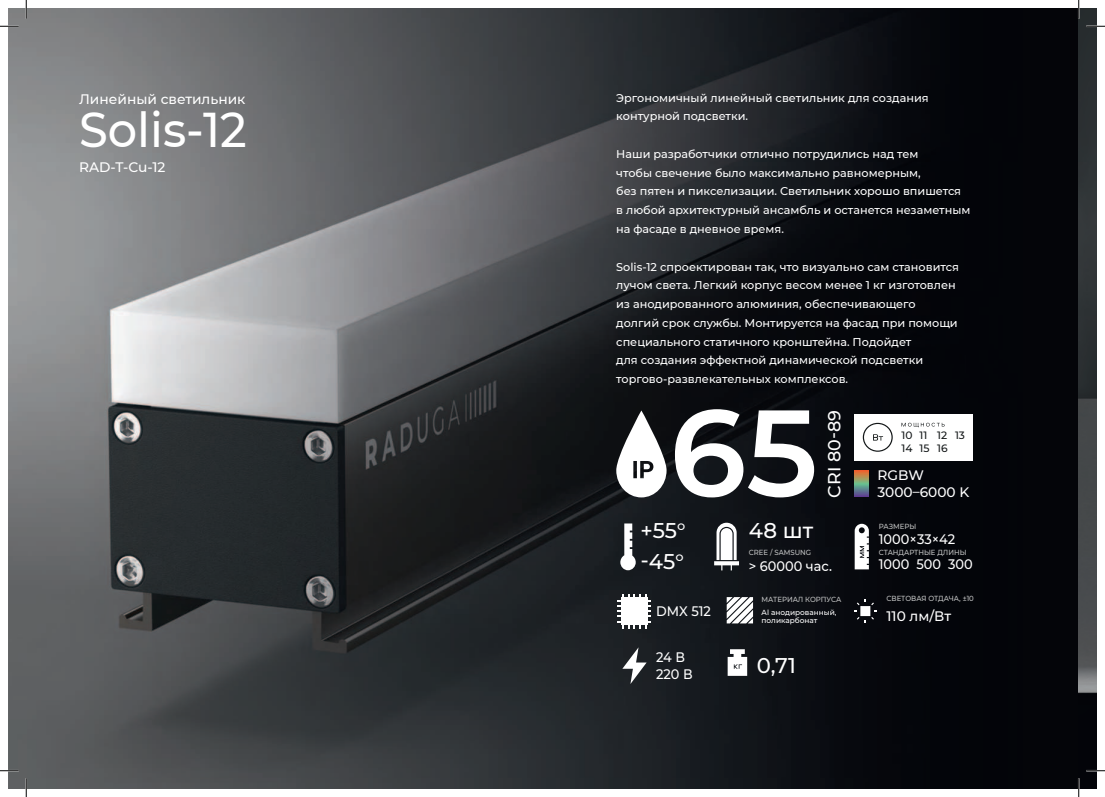
<style>
.page{position:relative;width:1105px;height:797px;background:#fff}
.page>*{position:absolute;margin:0;border:0;box-sizing:border-box;transform-origin:0 0}
.t1{font:600 122.5px "Montserrat";color:#fff}
.t2{font:500 48.75px "Montserrat";color:#fff;scale:.95 1}
.t3{font:500 21.25px/30.4px "Montserrat";color:#fff}
.t4{font:500 17.5px "Montserrat";color:#fff}
.t5{font:500 13.75px "Montserrat";color:#fff}
.t6{font:500 13.75px/17.5px "Montserrat";color:#fff;scale:.94 1}
.t7{font:500 11.25px/18.8px "Montserrat";color:#fff}
.t8{font:500 10.62px/12.8px "Montserrat";color:#121617}
.t9{font:500 7.38px "Montserrat";color:#c2c3c3;scale:.94 1}
.t10{font:500 7.38px/8.9px "Montserrat";color:#fff}
</style>
<div class="page">
<img style="left:9px;top:9px;width:1087px;height:779px">
<svg style="left:616px;top:410px;width:50px;height:87px"></svg>
<svg style="left:714px;top:522px;width:25px;height:48px"></svg>
<svg style="left:620px;top:523px;width:16px;height:47px"></svg>
<svg style="left:855px;top:470px;width:13px;height:27px"></svg>
<div style="left:855px;top:414px;width:118px;height:46px;background:#fff"></div>
<svg style="left:863px;top:423px;width:30px;height:29px"></svg>
<svg style="left:901px;top:423px;width:44px;height:4px"></svg>
<div style="left:621px;top:597px;width:27px;height:27px;background:#fff"></div>
<hr style="left:618px;top:600px;width:33px;height:1px;background:#fff">
<hr style="left:618px;top:605px;width:33px;height:1px;background:#fff">
<hr style="left:618px;top:610px;width:33px;height:2px;background:#fff">
<hr style="left:618px;top:615px;width:33px;height:2px;background:#fff">
<hr style="left:618px;top:621px;width:33px;height:1px;background:#fff">
<hr style="left:645px;top:594px;width:1px;height:34px;background:#fff">
<hr style="left:639px;top:594px;width:2px;height:34px;background:#fff">
<hr style="left:634px;top:594px;width:1px;height:34px;background:#fff">
<hr style="left:628px;top:594px;width:2px;height:34px;background:#fff">
<hr style="left:623px;top:594px;width:1px;height:34px;background:#fff">
<svg style="left:855px;top:524px;width:14px;height:45px"></svg>
<svg style="left:727px;top:597px;width:26px;height:26px"></svg>
<div style="left:861px;top:606px;width:9px;height:9px;background:#fff"></div>
<div style="left:860px;top:606px;width:10px;height:10px;border:1px solid #fff"></div>
<svg style="left:854px;top:602px;width:5px;height:9px"></svg>
<svg style="left:865px;top:617px;width:9px;height:5px"></svg>
<svg style="left:865px;top:599px;width:12px;height:12px"></svg>
<svg style="left:728px;top:649px;width:19px;height:27px"></svg>
<svg style="left:622px;top:647px;width:25px;height:37px"></svg>
<svg style="left:0;top:25px;width:19px;height:2px"></svg>
<svg style="left:1086px;top:25px;width:19px;height:2px"></svg>
<svg style="left:0;top:770px;width:19px;height:1px"></svg>
<svg style="left:1086px;top:770px;width:19px;height:1px"></svg>
<svg style="left:25px;top:0;width:2px;height:19px"></svg>
<svg style="left:25px;top:778px;width:2px;height:19px"></svg>
<svg style="left:1078px;top:0;width:1px;height:19px"></svg>
<svg style="left:1078px;top:778px;width:1px;height:19px"></svg>
<p class="t5" style="left:79px;top:90px;width:168px">Линейный светильник</p>
<h2 class="t2" style="left:79px;top:102px;width:178px">Solis-12</h2>
<p class="t5" style="left:79px;top:159px;width:88px">RAD-T-Cu-12</p>
<p class="t7" style="left:616px;top:88px;width:314px">Эргономичный линейный светильник для создания контурной подсветки.</p>
<p class="t7" style="left:616px;top:144px;width:356px">Наши разработчики отлично потрудились над тем<br>чтобы свечение было максимально равномерным,<br>без пятен и пикселизации. Светильник хорошо впишется в любой архитектурный ансамбль и останется незаметным на фасаде в дневное время.</p>
<p class="t7" style="left:616px;top:257px;width:344px">Solis-12 cпроектирован так, что визуально сам становится лучом света. Легкий корпус весом менее 1 кг изготовлен из анодированного алюминия, обеспечивающего долгий срок службы. Монтируется на фасад при помощи специального статичного кронштейна. Подойдет<br>для создания эффектной динамической подсветки торгово-развлекательных комплексов.</p>
<h1 class="t1" style="left:669px;top:382px;width:150px">65</h1>
<h3 class="t4" style="left:822px;top:497px;width:89px;rotate:-90deg">CRI 80-89</h3>
<h3 class="t3" style="left:640px;top:516px;width:47px">+55° -45°</h3>
<h3 class="t3" style="left:749px;top:515px;width:66px">48 шт</h3>
<p class="t9" style="left:749px;top:547px;width:68px">СREE / SAMSUNG</p>
<p class="t6" style="left:749px;top:556px;width:90px">&gt; 60000 час.</p>
<p class="t6" style="left:656px;top:601px;width:60px">DMX 512</p>
<p class="t6" style="left:656px;top:647px;width:40px">24 В<br>220 В</p>
<p class="t9" style="left:762px;top:594px;width:86px">МАТЕРИАЛ КОРПУСА</p>
<p class="t10" style="left:762px;top:607px;width:76px">Al анодированный, поликарбонат</p>
<h3 class="t3" style="left:757px;top:649px;width:41px">0,71</h3>
<p class="t8" style="left:901px;top:429px;width:13px">10<br>14</p>
<p class="t8" style="left:920px;top:428px;width:12px">11<br>15</p>
<p class="t8" style="left:937px;top:428px;width:12px">12<br>16</p>
<p class="t8" style="left:955px;top:429px;width:12px">13</p>
<p class="t5" style="left:877px;top:467px;width:48px">RGBW</p>
<p class="t5" style="left:877px;top:482px;width:93px">3000–6000 K</p>
<p class="t9" style="left:879px;top:521px;width:41px">РАЗМЕРЫ</p>
<p class="t6" style="left:879px;top:530px;width:83px">1000×33×42</p>
<p class="t9" style="left:879px;top:547px;width:95px">CТАНДАРТНЫЕ ДЛИНЫ</p>
<p class="t6" style="left:879px;top:555px;width:101px">1000 500 300</p>
<p class="t9" style="left:886px;top:593px;width:94px">СВЕТОВАЯ ОТДАЧА, ±10</p>
<p class="t5" style="left:886px;top:606px;width:66px">110 лм/Вт</p>
</div>
